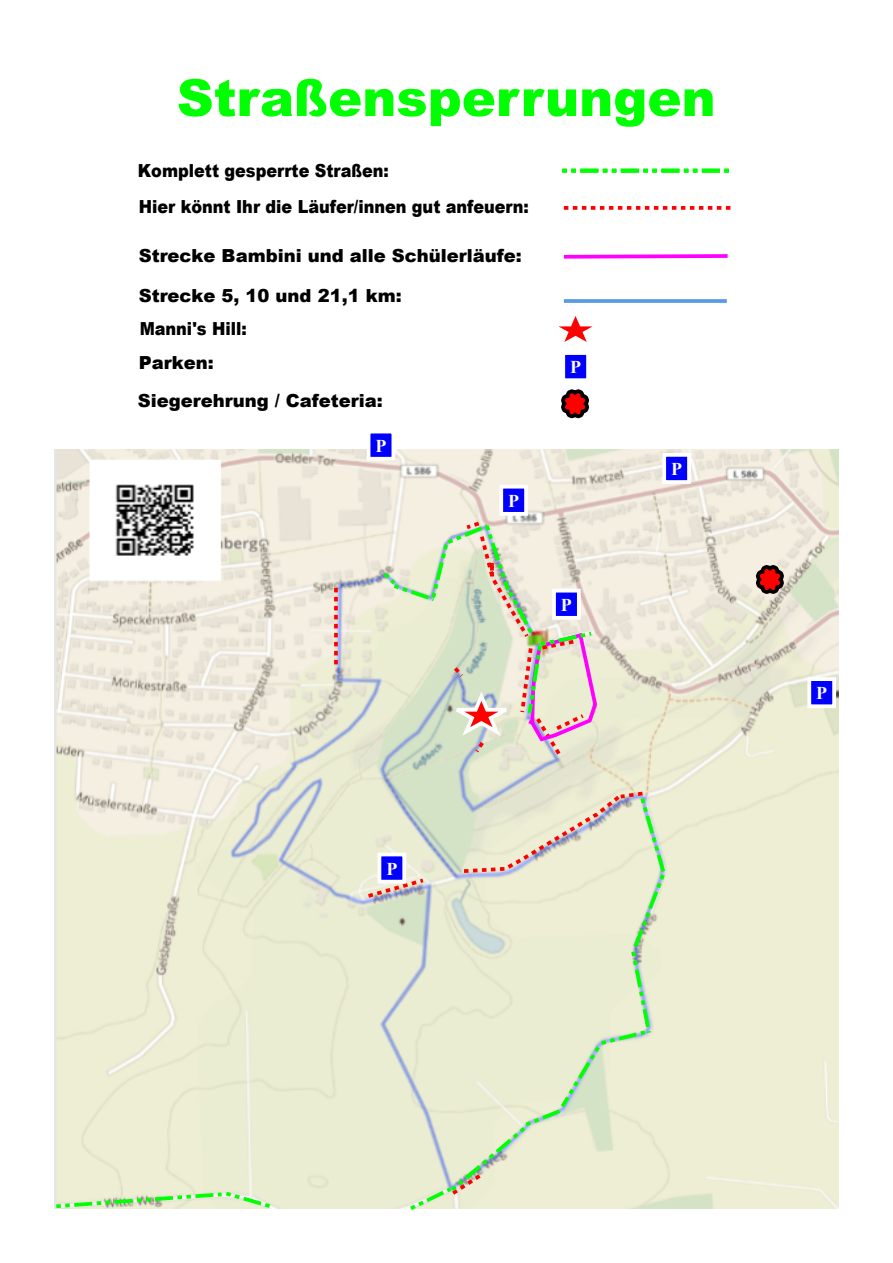
<style>
.page{position:relative;width:893px;height:1263px;background:#fff}
.page>*{position:absolute;margin:0;border:0;box-sizing:border-box;transform-origin:0 0}
.t1{font:900 51.15px "Arial";color:#0f0}
.t2{font:900 18px "Arial";color:#000}
.t3{font:900 18px "Arial";color:#000;scale:.89 1}
.t4{font:700 18px "Times New Roman";color:#fff}
</style>
<div class="page">
<img style="left:54px;top:450px;width:785px;height:759px">
<svg style="left:334px;top:588px;width:4px;height:81px"></svg>
<svg style="left:563px;top:254px;width:165px;height:5px"></svg>
<svg style="left:564px;top:299px;width:163px;height:4px"></svg>
<svg style="left:564px;top:206px;width:167px;height:4px"></svg>
<div style="left:561px;top:351px;width:29px;height:31px;background:#00f;border:4px solid #fff"></div>
<div style="left:367px;top:430px;width:28px;height:31px;background:#00f;border:4px solid #fff"></div>
<div style="left:662px;top:453px;width:29px;height:31px;background:#00f;border:4px solid #fff"></div>
<div style="left:807px;top:677px;width:29px;height:31px;background:#00f;border:4px solid #fff"></div>
<div style="left:499px;top:485px;width:29px;height:31px;background:#00f;border:4px solid #fff"></div>
<svg style="left:561px;top:389px;width:28px;height:30px"></svg>
<svg style="left:755px;top:564px;width:30px;height:31px"></svg>
<svg style="left:559px;top:316px;width:34px;height:39px"></svg>
<svg style="left:562px;top:169px;width:167px;height:4px"></svg>
<svg style="left:364px;top:789px;width:304px;height:421px;background:#e3e7cf"></svg>
<svg style="left:54px;top:1189px;width:224px;height:20px;background:#cceab8"></svg>
<svg style="left:380px;top:519px;width:219px;height:243px;background:#dbdacb"></svg>
<h1 class="t1" style="left:177px;top:79px;width:540px">Straßensperrungen</h1>
<p class="t3" style="left:138px;top:164px;width:283px">Komplett gesperrte Straßen:</p>
<p class="t3" style="left:139px;top:200px;width:440px">Hier könnt Ihr die Läufer/innen gut anfeuern:</p>
<p class="t2" style="left:139px;top:249px;width:384px">Strecke Bambini und alle Schülerläufe:</p>
<p class="t2" style="left:139px;top:289px;width:264px">Strecke 5, 10 und 21,1 km:</p>
<p class="t3" style="left:140px;top:322px;width:122px">Manni's Hill:</p>
<p class="t2" style="left:139px;top:357px;width:76px">Parken:</p>
<p class="t4" style="left:570px;top:361px;width:12px">P</p>
<p class="t2" style="left:138px;top:394px;width:246px">Siegerehrung / Cafeteria:</p>
<p class="t4" style="left:375px;top:440px;width:12px">P</p>
<p class="t4" style="left:386px;top:862px;width:12px">P</p>
<p class="t4" style="left:508px;top:495px;width:12px">P</p>
<p class="t4" style="left:561px;top:599px;width:12px">P</p>
<p class="t4" style="left:671px;top:463px;width:12px">P</p>
<p class="t4" style="left:816px;top:687px;width:12px">P</p>
</div>
